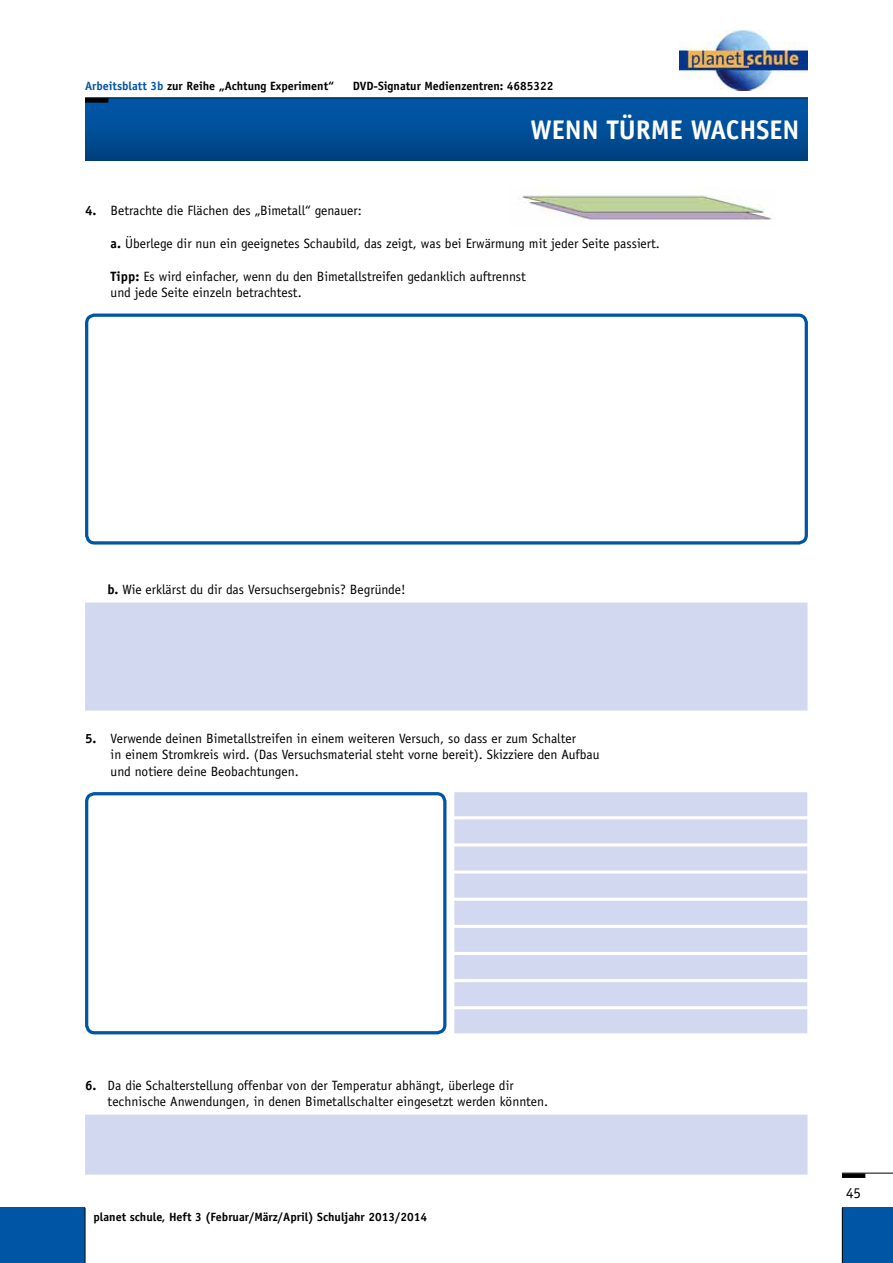
<style>
.page{position:relative;width:893px;height:1263px;background:#fff}
.page>*{position:absolute;margin:0;border:0;box-sizing:border-box;transform-origin:0 0}
.t1{font:700 27px "Officina Sans Std";color:#fff}
.t2{font:15px "Officina Sans Std";color:#000}
.t3{font:13.5px/16.5px "Officina Sans Std";color:#000}
.t4{font:700 12px "Officina Sans Std";color:#000}
.s1{color:#0055a4}
.s2{font-weight:700}
</style>
<div class="page">
<hr style="left:842px;top:1173px;width:51px;height:1px;background:#000">
<div style="left:842px;top:1173px;width:23px;height:5px;background:#000"></div>
<div style="left:842px;top:1208px;width:51px;height:55px;background:#0055a4"></div>
<hr style="left:842px;top:1208px;width:1px;height:55px;background:#000">
<div style="left:0;top:1208px;width:85px;height:55px;background:#0055a4"></div>
<hr style="left:85px;top:1208px;width:1px;height:55px;background:#000">
<div style="left:85px;top:99px;width:723px;height:62px;background:linear-gradient(to bottom,#0059ab,#004281)"></div>
<hr style="left:85px;top:97px;width:723px;height:1px;background:#000">
<div style="left:85px;top:98px;width:23px;height:5px;background:#000"></div>
<div style="left:85px;top:603px;width:722px;height:108px;background:#d2d8ef"></div>
<div style="left:85px;top:1115px;width:722px;height:60px;background:#d2d8ef"></div>
<img style="left:522px;top:187px;width:250px;height:33px">
<div style="left:454px;top:792px;width:353px;height:24px;background:#d2d8ef"></div>
<div style="left:454px;top:819px;width:353px;height:24px;background:#d2d8ef"></div>
<div style="left:454px;top:846px;width:353px;height:24px;background:#d2d8ef"></div>
<div style="left:454px;top:874px;width:353px;height:24px;background:#d2d8ef"></div>
<div style="left:454px;top:901px;width:353px;height:24px;background:#d2d8ef"></div>
<div style="left:454px;top:928px;width:353px;height:24px;background:#d2d8ef"></div>
<div style="left:454px;top:955px;width:353px;height:24px;background:#d2d8ef"></div>
<div style="left:454px;top:982px;width:353px;height:24px;background:#d2d8ef"></div>
<div style="left:454px;top:1009px;width:353px;height:24px;background:#d2d8ef"></div>
<div style="left:85px;top:314px;width:723px;height:231px;border:3px solid #0055a4;border-radius:8px"></div>
<div style="left:85px;top:792px;width:361px;height:242px;border:3px solid #0055a4;border-radius:8px"></div>
<img style="left:680px;top:31px;width:128px;height:59px">
<p class="t4" style="left:85px;top:78px;width:251px"><span class="s1">Arbeitsblatt 3b</span> zur Reihe „Achtung Experiment“</p>
<p class="t4" style="left:353px;top:78px;width:202px">DVD-Signatur Medienzentren: 4685322</p>
<h1 class="t1" style="left:530px;top:113px;width:271px">WENN TÜRME WACHSEN</h1>
<p class="t3" style="left:85px;top:202px;width:278px"><span class="s2">4.</span> Betrachte die Flächen des „Bimetall“ genauer:</p>
<p class="t3" style="left:111px;top:235px;width:551px"><span class="s2">a.</span> Überlege dir nun ein geeignetes Schaubild, das zeigt, was bei Erwärmung mit jeder Seite passiert.</p>
<p class="t3" style="left:111px;top:268px;width:417px"><span class="s2">Tipp:</span> Es wird einfacher, wenn du den Bimetallstreifen gedanklich auftrennst und jede Seite einzeln betrachtest.</p>
<p class="t3" style="left:108px;top:581px;width:299px"><span class="s2">b.</span> Wie erklärst du dir das Versuchsergebnis? Begründe!</p>
<p class="t3" style="left:111px;top:730px;width:490px;text-indent:-26px"><span class="s2">5.</span> Verwende deinen Bimetallstreifen in einem weiteren Versuch, so dass er zum Schalter<br>in einem Stromkreis wird. (Das Versuchsmaterial steht vorne bereit). Skizziere den Aufbau und notiere deine Beobachtungen.</p>
<p class="t3" style="left:108px;top:1077px;width:442px;text-indent:-23px"><span class="s2">6.</span> Da die Schalterstellung offenbar von der Temperatur abhängt, überlege dir technische Anwendungen, in denen Bimetallschalter eingesetzt werden könnten.</p>
<p class="t4" style="left:94px;top:1209px;width:335px">planet schule, Heft 3 (Februar/März/April) Schuljahr 2013/2014</p>
<p class="t2" style="left:846px;top:1184px;width:16px">45</p>
</div>
